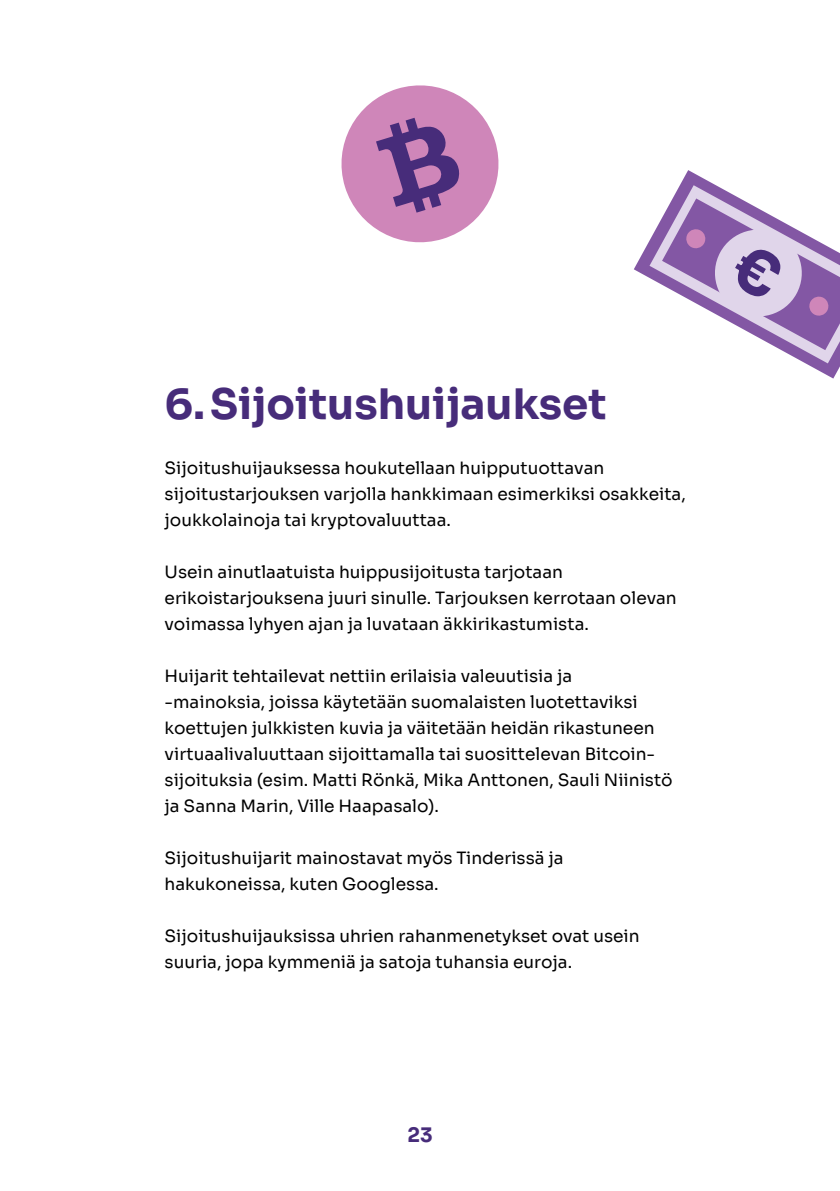
<style>
.page{position:relative;width:840px;height:1191px;background:#fff}
.page>*{position:absolute;margin:0;border:0;box-sizing:border-box;transform-origin:0 0}
.t1{font:700 42px "Sora";color:#472c7a}
.t2{font:700 20px "Sora";color:#472c7a}
.t3{font:17px/26px "Sora";color:#000}
</style>
<div class="page">
<svg style="left:341px;top:85px;width:158px;height:158px"></svg>
<svg style="left:634px;top:170px;width:205px;height:208px"></svg>
<svg style="left:649px;top:185px;width:190px;height:178px"></svg>
<h1 class="t1" style="left:164px;top:386px;width:443px">6. Sijoitushuijaukset</h1>
<p class="t3" style="left:164px;top:456px;width:522px">Sijoitushuijauksessa houkutellaan huipputuottavan sijoitustarjouksen varjolla hankkimaan esimerkiksi osakkeita, joukkolainoja tai kryptovaluuttaa.</p>
<p class="t3" style="left:164px;top:560px;width:513px">Usein ainutlaatuista huippusijoitusta tarjotaan erikoistarjouksena juuri sinulle. Tarjouksen kerrotaan olevan voimassa lyhyen ajan ja luvataan äkkirikastumista.</p>
<p class="t3" style="left:164px;top:664px;width:509px">Huijarit tehtailevat nettiin erilaisia valeuutisia ja -mainoksia, joissa käytetään suomalaisten luotettaviksi koettujen julkkisten kuvia ja väitetään heidän rikastuneen virtuaalivaluuttaan sijoittamalla tai suosittelevan Bitcoin&shy;sijoituksia (esim. Matti Rönkä, Mika Anttonen, Sauli Niinistö ja Sanna Marin, Ville Haapasalo).</p>
<p class="t3" style="left:164px;top:846px;width:400px">Sijoitushuijarit mainostavat myös Tinderissä ja hakukoneissa, kuten Googlessa.</p>
<p class="t3" style="left:164px;top:924px;width:476px">Sijoitushuijauksissa uhrien rahanmenetykset ovat usein suuria, jopa kymmeniä ja satoja tuhansia euroja.</p>
<p class="t2" style="left:407px;top:1126px;width:27px">23</p>
</div>
